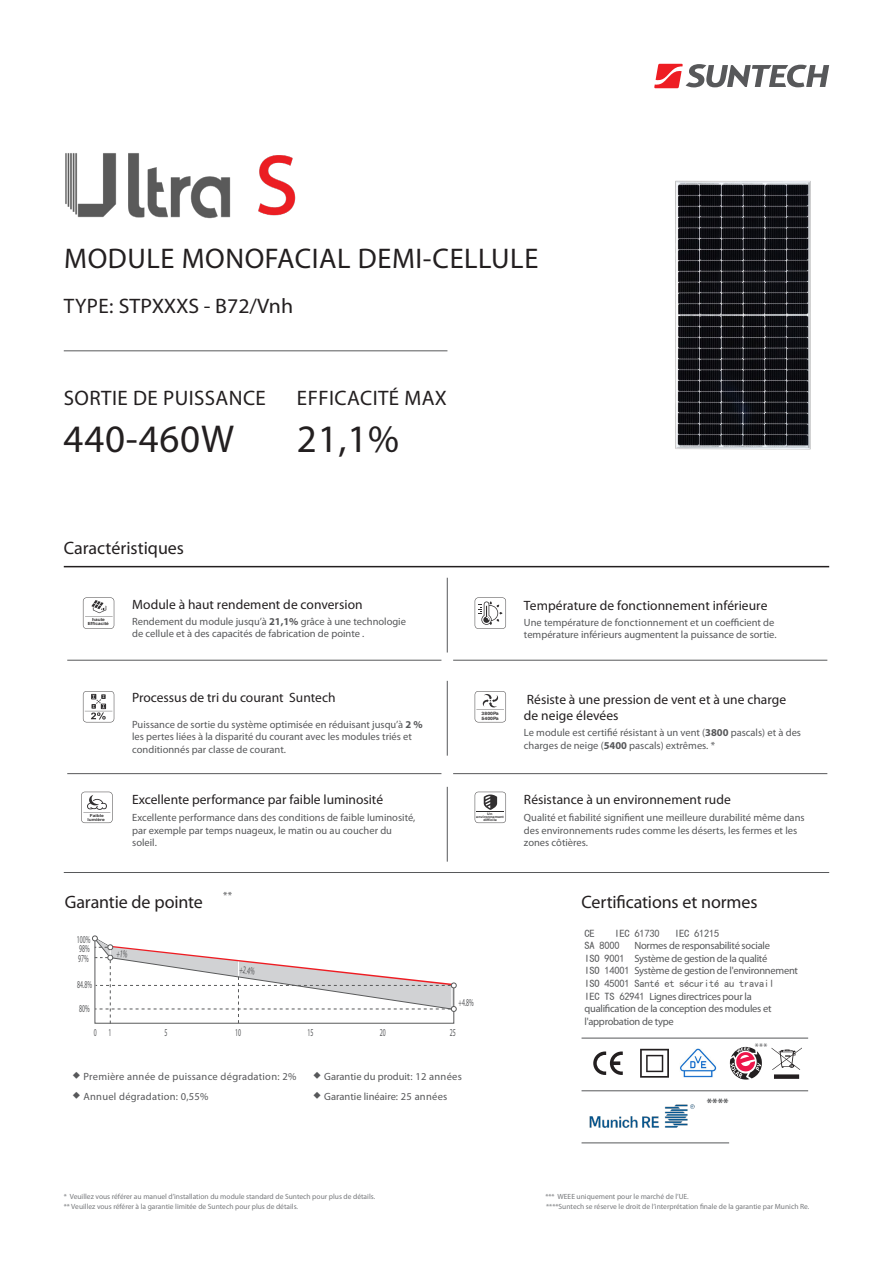
<style>
.page{position:relative;width:893px;height:1263px;background:#fff}
.page>*{position:absolute;margin:0;border:0;box-sizing:border-box;transform-origin:0 0}
.t1{font:39px "Myriad Pro";letter-spacing:.02em;color:#231f20}
.t2{font:28.5px "Myriad Pro";letter-spacing:.02em;color:#231f20}
.t3{font:21px "Myriad Pro";letter-spacing:.02em;color:#231f20}
.t4{font:21px "Myriad Pro";color:#231f20}
.t5{font:18px "Myriad Pro";letter-spacing:-.005em;color:#231f20}
.t6{font:13.5px/16.2px "Myriad Pro";color:#231f20}
.bulleting{font:10.5px/12.6px "Myriad Pro";color:#57585a}
.bulleting-2{font:10.5px/12.6px "Myriad Pro";letter-spacing:-.025em;color:#57585a}
.bulleting-3{font:10.5px "Myriad Pro";letter-spacing:.025em;color:#57585a}
.t7{font:10.5px "Sim Hei";letter-spacing:-.025em;color:#57585a}
.bulleting-4{font:10.5px "Myriad Pro";color:#57585a;scale:.56 1}
.t8{font:9.6px "Myriad Pro";color:#57585a}
.t9{font:7.5px "Myriad Pro";color:#76787b}
.t10{font:7.5px "Sim Hei";color:#57585a}
.t11{font:700 4.5px/4.5px "Arial";color:#312f30;scale:1.15 1}
.t12{font:700 4.2px/4.1px "Arial";color:#312f30;text-align:center;scale:1.13 1}
.t13{font:700 4.05px/3.9px "Arial";color:#312f30;text-align:center;scale:1.22 1}
.t14{font:700 3.3px/3.2px "Arial";color:#312f30;text-align:center;scale:1.16 1}
.s1{font-weight:700}
.s2{font-family:"Sim Hei"}
</style>
<div class="page">
<svg style="left:654px;top:64px;width:175px;height:24px"></svg>
<svg style="left:83px;top:597px;width:31px;height:32px"></svg>
<svg style="left:83px;top:691px;width:31px;height:31px"></svg>
<svg style="left:81px;top:792px;width:32px;height:31px"></svg>
<hr style="left:581px;top:1038px;width:227px;height:1px;background:#57585a">
<svg style="left:771px;top:1047px;width:31px;height:32px"></svg>
<svg style="left:730px;top:1047px;width:32px;height:33px"></svg>
<img style="left:680px;top:1049px;width:37px;height:29px">
<svg style="left:640px;top:1049px;width:29px;height:29px"></svg>
<svg style="left:593px;top:1051px;width:30px;height:24px"></svg>
<hr style="left:581px;top:1090px;width:227px;height:1px;background:#57585a">
<img style="left:589px;top:1104px;width:106px;height:24px">
<hr style="left:581px;top:1142px;width:148px;height:1px;background:#57585a">
<hr style="left:64px;top:351px;width:383px;height:1px;background:#57585a">
<hr style="left:64px;top:566px;width:765px;height:1px;background:#231f20">
<svg style="left:475px;top:792px;width:31px;height:31px"></svg>
<hr style="left:447px;top:578px;width:1px;height:74px;background:#57585a">
<hr style="left:67px;top:660px;width:374px;height:1px;background:#57585a">
<hr style="left:67px;top:773px;width:374px;height:1px;background:#57585a">
<hr style="left:64px;top:872px;width:765px;height:1px;background:#57585a">
<hr style="left:453px;top:660px;width:374px;height:1px;background:#57585a">
<hr style="left:447px;top:681px;width:1px;height:75px;background:#57585a">
<hr style="left:447px;top:787px;width:1px;height:75px;background:#57585a">
<hr style="left:453px;top:773px;width:374px;height:1px;background:#57585a">
<svg style="left:475px;top:691px;width:31px;height:31px"></svg>
<svg style="left:475px;top:597px;width:31px;height:32px"></svg>
<img style="left:675px;top:180px;width:136px;height:270px">
<img style="left:65px;top:153px;width:231px;height:66px">
<svg style="left:92px;top:935px;width:365px;height:89px"></svg>
<p class="t2" style="left:64px;top:241px;width:476px">MODULE MONOFACIAL DEMI-CELLULE</p>
<p class="t4" style="left:64px;top:293px;width:231px">TYPE: STPXXXS - B72/Vnh</p>
<p class="t3" style="left:64px;top:385px;width:204px">SORTIE DE PUISSANCE</p>
<p class="t3" style="left:297px;top:385px;width:151px">EFFICACITÉ MAX</p>
<p class="t1" style="left:64px;top:415px;width:172px">440-460W</p>
<p class="t1" style="left:297px;top:415px;width:104px">21,1%</p>
<p class="t5" style="left:64px;top:537px;width:122px">Caractéristiques</p>
<p class="t6" style="left:132px;top:596px;width:232px">Module à haut rendement de conversion</p>
<p class="t6" style="left:524px;top:597px;width:245px">Température de fonctionnement inférieure</p>
<p class="t12" style="left:88px;top:617px;width:20px">haute<br>Efficacité</p>
<p class="bulleting" style="left:132px;top:615px;width:275px">Rendement du module jusqu’à <span class="s1">21,1%</span> grâce à une technologie de cellule et à des capacités de fabrication de pointe .</p>
<p class="bulleting" style="left:524px;top:616px;width:254px">Une température de fonctionnement et un coefficient de température inférieurs augmentent la puissance de sortie.</p>
<p class="t6" style="left:132px;top:690px;width:205px">Processus de tri du courant Suntech</p>
<p class="bulleting" style="left:132px;top:717px;width:292px">Puissance de sortie du système optimisée en réduisant jusqu’à <span class="s1">2 % </span>les pertes liées à la disparité du courant avec les modules triés et conditionnés par classe de courant.</p>
<p class="t11" style="left:482px;top:711px;width:16px">3800Pa<br>5400Pa</p>
<p class="t6" style="left:524px;top:691px;width:264px">Résiste à une pression de vent et à une charge de neige élevées</p>
<p class="bulleting" style="left:524px;top:726px;width:279px">Le module est certifié résistant à un vent (<span class="s1">3800</span> pascals) et à des charges de neige (<span class="s1">5400</span> pascals) extrêmes. *</p>
<p class="t6" style="left:132px;top:791px;width:252px">Excellente performance par faible luminosité</p>
<p class="t6" style="left:524px;top:791px;width:208px">Résistance à un environnement rude</p>
<p class="t13" style="left:87px;top:814px;width:16px">Faible lumière</p>
<p class="t14" style="left:476px;top:812px;width:25px">Un environnement difficile</p>
<p class="bulleting" style="left:132px;top:811px;width:285px">Excellente performance dans des conditions de faible luminosité, par exemple par temps nuageux, le matin ou au coucher du soleil.</p>
<p class="bulleting" style="left:524px;top:811px;width:282px">Qualité et fiabilité signifient une meilleure durabilité même dans des environnements rudes comme les déserts, les fermes et les zones côtières.</p>
<p class="bulleting" style="left:223px;top:888px;width:10px">**</p>
<p class="t5" style="left:65px;top:890px;width:140px">Garantie de pointe</p>
<p class="t5" style="left:581px;top:891px;width:178px">Certifications et normes</p>
<p class="t7" style="left:584px;top:927px;width:12px">CE</p>
<p class="t7" style="left:614px;top:927px;width:47px">IEC 61730</p>
<p class="t7" style="left:674px;top:927px;width:47px">IEC 61215</p>
<p class="t7" style="left:584px;top:940px;width:37px">SA 8000</p>
<p class="bulleting-2" style="left:634px;top:939px;width:137px">Normes de responsabilité sociale</p>
<p class="bulleting-2" style="left:584px;top:952px;width:184px"><span class="s2">ISO 9001</span> Système de gestion de la qualité</p>
<p class="bulleting-2" style="left:584px;top:964px;width:215px"><span class="s2">ISO 14001</span> Système de gestion de l'environnement</p>
<p class="t7" style="left:584px;top:978px;width:191px">ISO 45001 Santé et sécurité au travail</p>
<p class="bulleting-2" style="left:584px;top:990px;width:189px"><span class="s2">IEC TS 62941</span> Lignes directrices pour la qualification de la conception des modules et l'approbation de type</p>
<p class="t8" style="left:755px;top:1040px;width:14px">***</p>
<p class="t10" style="left:73px;top:1072px;width:9px">◆</p>
<p class="bulleting-3" style="left:84px;top:1070px;width:214px">Première année de puissance dégradation: 2%</p>
<p class="t10" style="left:73px;top:1092px;width:9px">◆</p>
<p class="bulleting-3" style="left:84px;top:1090px;width:127px">Annuel dégradation: 0,55%</p>
<p class="bulleting-4" style="left:77px;top:933px;width:26px">100%</p>
<p class="bulleting-4" style="left:79px;top:942px;width:20px">98%</p>
<p class="bulleting-4" style="left:78px;top:952px;width:20px">97%</p>
<p class="bulleting-4" style="left:77px;top:978px;width:28px">84.8%</p>
<p class="bulleting-4" style="left:79px;top:1002px;width:20px">80%</p>
<p class="bulleting-4" style="left:241px;top:963px;width:29px;rotate:8deg">+2.4%</p>
<p class="bulleting-4" style="left:458px;top:996px;width:29px">+4.8%</p>
<p class="bulleting-4" style="left:94px;top:1026px;width:7px">0</p>
<p class="bulleting-4" style="left:164px;top:1026px;width:7px">5</p>
<p class="bulleting-4" style="left:235px;top:1026px;width:12px">10</p>
<p class="bulleting-4" style="left:109px;top:1026px;width:7px">1</p>
<p class="bulleting-4" style="left:307px;top:1026px;width:12px">15</p>
<p class="bulleting-4" style="left:380px;top:1026px;width:12px">20</p>
<p class="bulleting-4" style="left:450px;top:1026px;width:12px">25</p>
<p class="t10" style="left:314px;top:1071px;width:9px">◆</p>
<p class="bulleting" style="left:324px;top:1069px;width:139px">Garantie du produit: 12 années</p>
<p class="t10" style="left:314px;top:1091px;width:9px">◆</p>
<p class="bulleting" style="left:324px;top:1090px;width:125px">Garantie linéaire: 25 années</p>
<p class="t9" style="left:64px;top:1191px;width:313px">* Veuillez vous référer au manuel d’installation du module standard de Suntech pour plus de détails.</p>
<p class="t9" style="left:545px;top:1191px;width:145px">*** WEEE uniquement pour le marché de l’UE.</p>
<p class="t9" style="left:64px;top:1202px;width:236px">** Veuillez vous référer à la garantie limitée de Suntech pour plus de détails.</p>
<p class="t9" style="left:546px;top:1202px;width:265px">****Suntech se réserve le droit de l’interprétation finale de la garantie par Munich Re.</p>
</div>
